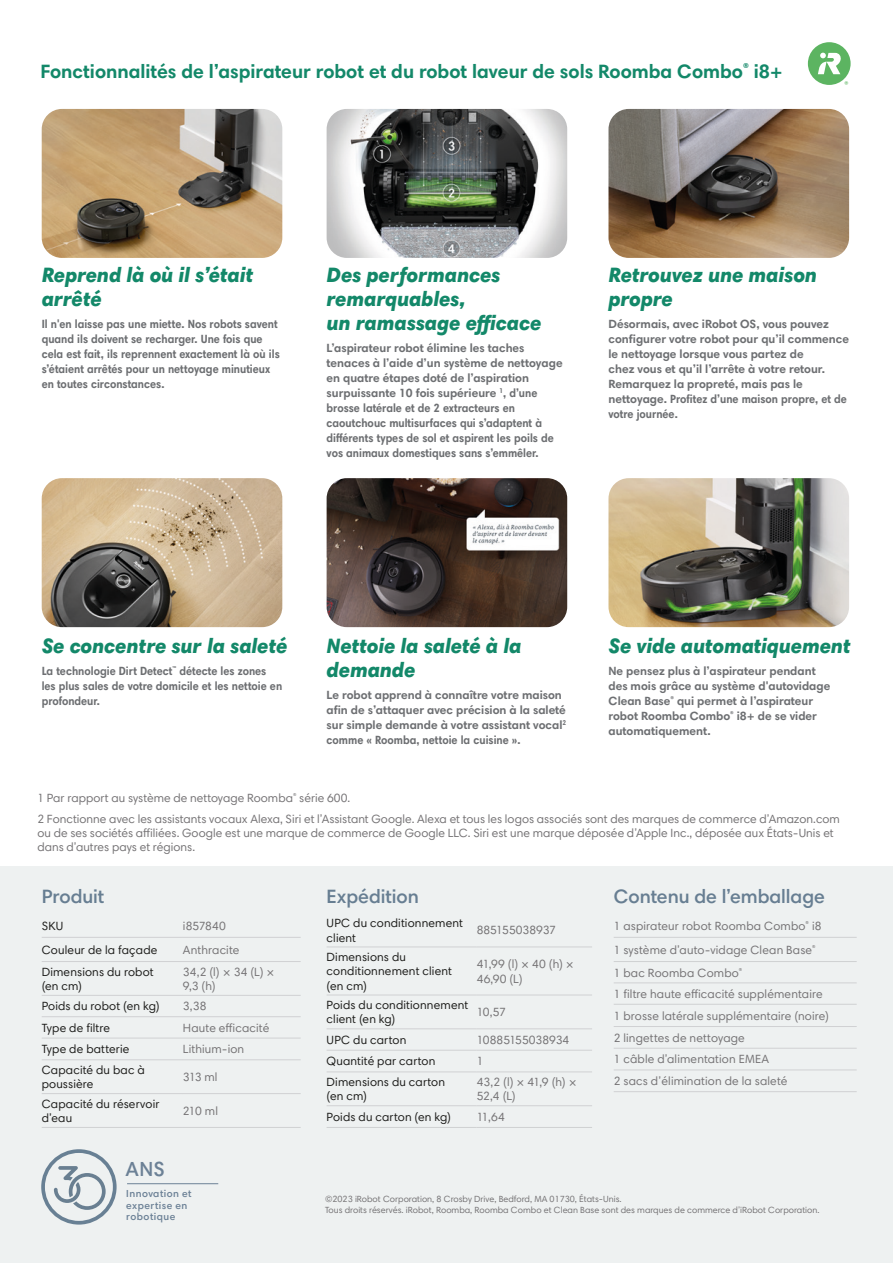
<style>
.page{position:relative;width:893px;height:1263px;background:#fff}
.page>*{position:absolute;margin:0;border:0;box-sizing:border-box;transform-origin:0 0}
.header_-_green{font:italic 900 21px/24px "Harmonia Sans Pro Cyr";color:#138869}
.t1{font:600 20.55px "Harmonia Sans Pro Cyr";color:#6c8196}
.header_-_green-2{font:700 19.5px "Harmonia Sans Pro Cyr";color:#138869}
.Header_table{font:600 19.5px "Harmonia Sans Pro Cyr";letter-spacing:-.005em;color:#677e92}
.Specs_gray{font:12px/14.2px "Harmonia Sans Pro Cyr";letter-spacing:.005em;color:#757375}
.basic_-_grey{font:700 condensed 12px/15px "Harmonia Sans Pro Cyr";color:#6d6f72}
.basic_-_grey-2{font:700 12px/15px "Harmonia Sans Pro Cyr";color:#6d6f72}
.Specs_black{font:12px/14.2px "Harmonia Sans Pro Cyr";letter-spacing:.015em;color:#1d1d1b}
.t2{font:600 10.35px/11.7px "Harmonia Sans Pro Cyr";letter-spacing:.045em;color:#6c8196}
.legal{font:9px "Harmonia Sans Pro Cyr";color:#757375}
.t3{font:condensed 8.1px "Harmonia Sans Std";color:#5cb460}
.s1{font-stretch:normal}
.s2{font-stretch:condensed}
</style>
<div class="page">
<div style="left:0;top:867px;width:893px;height:396px;background:#eef1f1"></div>
<img style="left:42px;top:109px;width:240px;height:149px">
<img style="left:327px;top:109px;width:240px;height:149px">
<img style="left:42px;top:478px;width:240px;height:149px">
<img style="left:608px;top:109px;width:241px;height:149px">
<img style="left:608px;top:478px;width:241px;height:149px">
<img style="left:327px;top:478px;width:240px;height:149px">
<svg style="left:808px;top:42px;width:43px;height:43px"></svg>
<hr style="left:127px;top:1183px;width:91px;height:1px;background:#6c8196">
<hr style="left:42px;top:937px;width:141px;height:1px;background:#d0d1d3">
<hr style="left:183px;top:937px;width:118px;height:1px;background:#d0d1d3">
<hr style="left:42px;top:961px;width:141px;height:1px;background:#d0d1d3">
<hr style="left:183px;top:961px;width:118px;height:1px;background:#d0d1d3">
<hr style="left:42px;top:995px;width:141px;height:1px;background:#d0d1d3">
<hr style="left:183px;top:995px;width:118px;height:1px;background:#d0d1d3">
<hr style="left:42px;top:1016px;width:141px;height:1px;background:#d0d1d3">
<hr style="left:183px;top:1016px;width:118px;height:1px;background:#d0d1d3">
<hr style="left:42px;top:1038px;width:141px;height:1px;background:#d0d1d3">
<hr style="left:183px;top:1038px;width:118px;height:1px;background:#d0d1d3">
<hr style="left:42px;top:1059px;width:141px;height:1px;background:#d0d1d3">
<hr style="left:183px;top:1059px;width:118px;height:1px;background:#d0d1d3">
<hr style="left:42px;top:1093px;width:141px;height:1px;background:#d0d1d3">
<hr style="left:183px;top:1093px;width:118px;height:1px;background:#d0d1d3">
<hr style="left:42px;top:1127px;width:141px;height:1px;background:#d0d1d3">
<hr style="left:183px;top:1127px;width:118px;height:1px;background:#d0d1d3">
<hr style="left:327px;top:947px;width:150px;height:1px;background:#d0d1d3">
<hr style="left:477px;top:947px;width:115px;height:1px;background:#d0d1d3">
<hr style="left:327px;top:995px;width:150px;height:1px;background:#d0d1d3">
<hr style="left:477px;top:995px;width:115px;height:1px;background:#d0d1d3">
<hr style="left:327px;top:1028px;width:150px;height:1px;background:#d0d1d3">
<hr style="left:477px;top:1028px;width:115px;height:1px;background:#d0d1d3">
<hr style="left:327px;top:1050px;width:150px;height:1px;background:#d0d1d3">
<hr style="left:477px;top:1050px;width:115px;height:1px;background:#d0d1d3">
<hr style="left:327px;top:1072px;width:150px;height:1px;background:#d0d1d3">
<hr style="left:477px;top:1072px;width:115px;height:1px;background:#d0d1d3">
<hr style="left:327px;top:1105px;width:150px;height:1px;background:#d0d1d3">
<hr style="left:477px;top:1105px;width:115px;height:1px;background:#d0d1d3">
<hr style="left:327px;top:1127px;width:150px;height:1px;background:#d0d1d3">
<hr style="left:477px;top:1127px;width:115px;height:1px;background:#d0d1d3">
<hr style="left:614px;top:937px;width:243px;height:1px;background:#d0d1d3">
<hr style="left:614px;top:961px;width:243px;height:1px;background:#d0d1d3">
<hr style="left:614px;top:983px;width:243px;height:1px;background:#d0d1d3">
<hr style="left:614px;top:1004px;width:243px;height:1px;background:#d0d1d3">
<hr style="left:614px;top:1026px;width:243px;height:1px;background:#d0d1d3">
<hr style="left:614px;top:1048px;width:243px;height:1px;background:#d0d1d3">
<hr style="left:614px;top:1070px;width:243px;height:1px;background:#d0d1d3">
<hr style="left:614px;top:1091px;width:243px;height:1px;background:#d0d1d3">
<svg style="left:41px;top:1149px;width:76px;height:75px"></svg>
<p class="header_-_green-2" style="left:41px;top:59px;width:744px">Fonctionnalités de l’aspirateur robot et du robot laveur de sols Roomba Combo<sup>®</sup> i8+</p>
<p class="t3" style="left:845px;top:80px;width:5px">®</p>
<p class="header_-_green" style="left:42px;top:262px;width:213px">Reprend là où il s’était arrêté</p>
<p class="basic_-_grey" style="left:42px;top:316px;width:240px">Il n'en laisse pas une miette. Nos robots savent quand ils doivent se recharger. Une fois que cela est fait, ils reprennent exactement là où ils s’étaient arrêtés pour un nettoyage minutieux en toutes circonstances.</p>
<p class="header_-_green" style="left:327px;top:262px;width:216px">Des performances remarquables,<br>un ramassage efficace</p>
<p class="basic_-_grey" style="left:327px;top:340px;width:238px"><span class="s1">L’aspirateur robot élimine les taches tenaces à l’aide d’un système de nettoyage en quatre étapes doté de l’aspiration surpuissante 10 fois supérieure</span> <sup>1</sup>, d’une brosse latérale et de 2 extracteurs en caoutchouc multisurfaces qui s’adaptent à différents types de sol et aspirent les poils de vos animaux domestiques sans s’emmêler.</p>
<p class="header_-_green" style="left:608px;top:262px;width:210px">Retrouvez une maison propre</p>
<p class="basic_-_grey-2" style="left:608px;top:316px;width:242px">Désormais, avec iRobot OS, vous pouvez configurer votre robot pour qu’il commence le nettoyage lorsque vous partez de<br>chez vous et qu’il l’arrête à votre retour.<br>Remarquez la propreté, mais pas le nettoyage. <span class="s2">Profitez d’une maison propre, et de votre journée.</span></p>
<p class="header_-_green" style="left:42px;top:633px;width:247px">Se concentre sur la saleté</p>
<p class="basic_-_grey" style="left:42px;top:663px;width:242px">La technologie Dirt Detect<sup>™</sup> détecte les zones les plus sales de votre domicile et les nettoie en profondeur.</p>
<p class="header_-_green" style="left:327px;top:633px;width:196px">Nettoie la saleté à la demande</p>
<p class="basic_-_grey-2" style="left:327px;top:687px;width:241px">Le robot apprend à connaître votre maison afin de s’attaquer avec précision à la saleté sur simple demande à votre assistant vocal<sup>2 </sup><span class="s2">comme « Roomba, nettoie la cuisine ».</span></p>
<p class="header_-_green" style="left:608px;top:633px;width:244px">Se vide automatiquement</p>
<p class="basic_-_grey-2" style="left:608px;top:663px;width:223px">Ne pensez plus à l’aspirateur pendant des mois grâce au système d'autovidage Clean Base<sup>®</sup> qui permet à l’aspirateur robot Roomba Combo<sup>®</sup> i8+ de se vider automatiquement.</p>
<p class="Specs_gray" style="left:37px;top:790px;width:314px">1 Par rapport au système de nettoyage Roomba<sup>®</sup> série 600.</p>
<p class="Specs_gray" style="left:37px;top:811px;width:804px">2 Fonctionne avec les assistants vocaux Alexa, Siri et l’Assistant Google. Alexa et tous les logos associés sont des marques de commerce d’Amazon.com ou de ses sociétés affiliées. Google est une marque de commerce de Google LLC. Siri est une marque déposée d’Apple Inc., déposée aux États-Unis et dans d’autres pays et régions.</p>
<p class="Header_table" style="left:42px;top:884px;width:64px">Produit</p>
<p class="Specs_black" style="left:42px;top:918px;width:23px">SKU</p>
<p class="Specs_gray" style="left:183px;top:918px;width:44px">i857840</p>
<p class="Specs_black" style="left:42px;top:942px;width:117px">Couleur de la façade</p>
<p class="Specs_gray" style="left:183px;top:942px;width:58px">Anthracite</p>
<p class="Specs_black" style="left:42px;top:964px;width:114px">Dimensions du robot (en cm)</p>
<p class="Specs_gray" style="left:183px;top:964px;width:93px">34,2 (l) × 34 (L) ×<br>9,3 (h)</p>
<p class="Specs_black" style="left:42px;top:999px;width:119px">Poids du robot (en kg)</p>
<p class="Specs_gray" style="left:183px;top:999px;width:25px">3,38</p>
<p class="Specs_black" style="left:42px;top:1020px;width:70px">Type de filtre</p>
<p class="Specs_gray" style="left:183px;top:1020px;width:88px">Haute efficacité</p>
<p class="Specs_black" style="left:42px;top:1042px;width:89px">Type de batterie</p>
<p class="Specs_gray" style="left:183px;top:1042px;width:63px">Lithium-ion</p>
<p class="Specs_black" style="left:42px;top:1062px;width:105px">Capacité du bac à poussière</p>
<p class="Specs_gray" style="left:183px;top:1070px;width:36px">313 ml</p>
<p class="Specs_black" style="left:42px;top:1096px;width:119px">Capacité du réservoir d’eau</p>
<p class="Specs_gray" style="left:183px;top:1103px;width:37px">210 ml</p>
<p class="t1" style="left:126px;top:1156px;width:41px">ANS</p>
<p class="t2" style="left:126px;top:1187px;width:67px">Innovation et expertise en robotique</p>
<p class="Header_table" style="left:327px;top:884px;width:94px">Expédition</p>
<p class="Specs_black" style="left:327px;top:916px;width:138px">UPC du conditionnement client</p>
<p class="Specs_gray" style="left:477px;top:923px;width:81px">885155038937</p>
<p class="Specs_black" style="left:327px;top:950px;width:127px">Dimensions du conditionnement client (en cm)</p>
<p class="Specs_gray" style="left:477px;top:957px;width:99px">41,99 (l) × 40 (h) ×<br>46,90 (L)</p>
<p class="Specs_black" style="left:327px;top:998px;width:143px">Poids du conditionnement client (en kg)</p>
<p class="Specs_gray" style="left:477px;top:1005px;width:31px">10,57</p>
<p class="Specs_black" style="left:327px;top:1032px;width:81px">UPC du carton</p>
<p class="Specs_gray" style="left:477px;top:1032px;width:94px">10885155038934</p>
<p class="Specs_black" style="left:327px;top:1054px;width:110px">Quantité par carton</p>
<p class="Specs_gray" style="left:477px;top:1054px;width:8px">1</p>
<p class="Specs_black" style="left:327px;top:1075px;width:120px">Dimensions du carton (en cm)</p>
<p class="Specs_gray" style="left:477px;top:1075px;width:102px">43,2 (l) × 41,9 (h) ×<br>52,4 (L)</p>
<p class="Specs_black" style="left:327px;top:1109px;width:126px">Poids du carton (en kg)</p>
<p class="Specs_gray" style="left:477px;top:1109px;width:30px">11,64</p>
<p class="Header_table" style="left:614px;top:884px;width:213px">Contenu de l’emballage</p>
<p class="Specs_gray" style="left:614px;top:918px;width:209px">1 aspirateur robot Roomba Combo<sup>®</sup> i8</p>
<p class="Specs_gray" style="left:614px;top:942px;width:203px">1 système d’auto-vidage Clean Base<sup>®</sup></p>
<p class="Specs_gray" style="left:614px;top:965px;width:130px">1 bac Roomba Combo<sup>®</sup></p>
<p class="Specs_gray" style="left:614px;top:986px;width:210px">1 filtre haute efficacité supplémentaire</p>
<p class="Specs_gray" style="left:614px;top:1008px;width:217px">1 brosse latérale supplémentaire (noire)</p>
<p class="Specs_gray" style="left:614px;top:1030px;width:133px">2 lingettes de nettoyage</p>
<p class="Specs_gray" style="left:614px;top:1052px;width:157px">1 câble d’alimentation EMEA</p>
<p class="Specs_gray" style="left:614px;top:1074px;width:175px">2 sacs d’élimination de la saleté</p>
<p class="legal" style="left:325px;top:1193px;width:298px">©2023 iRobot Corporation, 8 Crosby Drive, Bedford, MA 01730, États-Unis.</p>
<p class="legal" style="left:325px;top:1204px;width:496px">Tous droits réservés. iRobot, Roomba, Roomba Combo et Clean Base sont des marques de commerce d’iRobot Corporation.</p>
</div>
